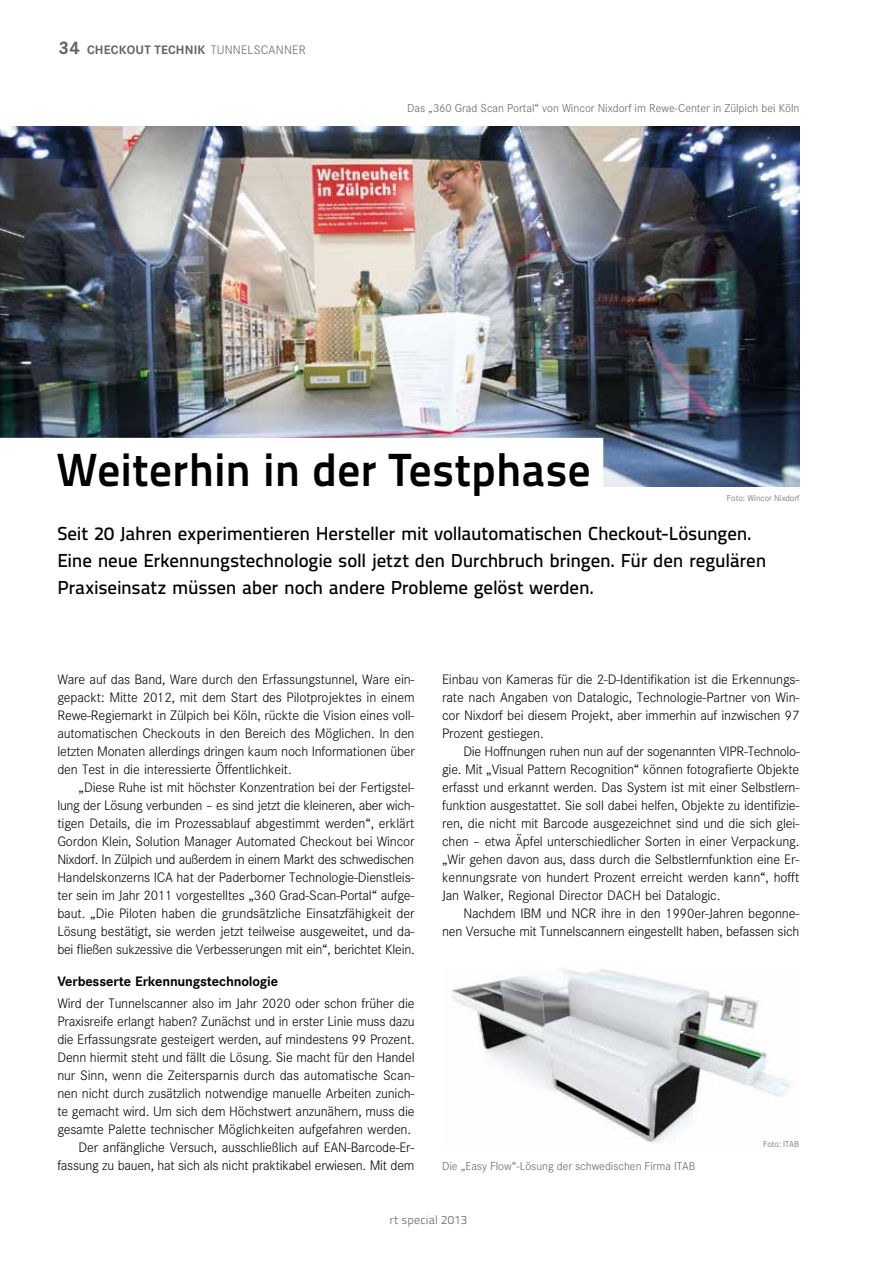
<style>
.page{position:relative;width:893px;height:1263px;background:#fff}
.page>*{position:absolute;margin:0;border:0;box-sizing:border-box;transform-origin:0 0}
.t1{font:46.5px "Titillium Text 25 L 800 wt";letter-spacing:.005em;color:#000}
.t2{font:18.75px/27px "Titillium Text 25 L 600 wt";letter-spacing:-.01em;color:#000}
.t3{font:300 14.25px/18px "Corporate S";letter-spacing:-.015em;color:#000;text-align:justify}
.t4{font:700 14.25px "Corporate S";letter-spacing:-.01em;color:#000}
.t5{font:700 12.75px "Corporate S";letter-spacing:.11em;color:#636362}
.t6{font:300 12px "Corporate S";color:#636362}
.t7{font:12px "Titillium Text 25 L 250 wt";letter-spacing:.015em;color:#636362}
.t8{font:300 9px "Corporate S";color:#636362}
.s1{font-size:18.75px}
.s2{font-weight:300}
</style>
<div class="page">
<img style="left:0;top:126px;width:799px;height:360px">
<div style="left:0;top:438px;width:603px;height:63px;background:#fff"></div>
<img style="left:452px;top:969px;width:338px;height:174px">
<p class="t5" style="left:58px;top:42px;width:249px"><span class="s1">34</span> Checkout Technik <span class="s2">Tunnelscanner</span></p>
<p class="t6" style="left:407px;top:102px;width:394px">Das „360 Grad Scan Portal“ von Wincor N ixdorf im Rewe-Center in Zülpich bei Köln</p>
<h1 class="t1" style="left:56px;top:434px;width:536px">Weiterhin in der Testphase</h1>
<p class="t2" style="left:57px;top:519px;width:710px">Seit 20 Jahren experimentieren Hersteller mit vollautomatischen Checkout-Lösungen.<br>Eine neue Erkennungstechnologie soll jetzt den Durchbruch bringen. Für den regulären<br>Praxiseinsatz müssen aber noch andere Probleme gelöst werden.</p>
<p class="t8" style="left:727px;top:493px;width:74px">Foto: Wincor N ixdorf</p>
<p class="t3" style="left:57px;top:670px;width:359px">Ware auf das Band, Ware durch den Erfassungstunnel, Ware ein&shy;gepackt: Mitte 2012, mit dem Start des Pilotprojektes in einem Rewe-Regiemarkt in Zülpich bei Köln, rückte die Vision eines voll&shy;automatischen Checkouts in den Bereich des Möglichen. In den letzten Monaten allerdings dringen kaum noch Informationen über den Test in die interessierte Öffentlichkeit.</p>
<p class="t3" style="left:57px;top:778px;width:359px;text-indent:21px">„Diese Ruhe ist mit höchster Konzentration bei der Fertigstel&shy;lung der Lösung verbunden – es sind jetzt die kleineren, aber wich&shy;tigen Details, die im Prozessablauf abgestimmt werden“, erklärt Gordon Klein, Solution Manager Automated Checkout bei Wincor N ixdorf. In Zülpich und außerdem in einem Markt des schwedischen Handelskonzerns ICA hat der Paderborner Technologie-Dienstleis&shy;ter sein im Jahr 2011 vorgestelltes „360 Grad-Scan-Portal“ aufge&shy;baut. „Die Piloten haben die grundsätzliche Einsatzfähigkeit der Lösung bestätigt, sie werden jetzt teilweise ausgeweitet, und da&shy;bei fließen sukzessive die Verbesserungen mit ein“, berichtet Klein.</p>
<p class="t4" style="left:57px;top:973px;width:222px">Verbesserte Erkennungstechnologie</p>
<p class="t3" style="left:57px;top:994px;width:359px;text-align:right">Wird der Tunnelscanner also im Jahr 2020 oder schon früher die Praxisreife erlangt haben? Zunächst und in erster Linie muss dazu die Erfassungsrate gesteigert werden, auf mindestens 99 Prozent.<br>Denn hiermit steht und fällt die Lösung. Sie macht für den Handel nur Sinn, wenn die Zeitersparnis durch das automatische Scan&shy;nen nicht durch zusätzlich notwendige manuelle Arbeiten zunich&shy;te gemacht wird. Um sich dem Höchstwert anzunähern, muss die gesamte Palette technischer Möglichkeiten aufgefahren werden.<br>Der anfängliche Versuch, ausschließlich auf EAN-Barcode-Er&shy;fassung zu bauen, hat sich als nicht praktikabel erwiesen. Mit dem</p>
<p class="t3" style="left:442px;top:670px;width:359px">Einbau von Kameras für die 2-D-Identifikation ist die Erkennungs&shy;rate nach Angaben von Datalogic, Technologie-Partner von Win&shy;cor N ixdorf bei diesem Projekt, aber immerhin auf inzwischen 97<br>Prozent gestiegen.</p>
<p class="t3" style="left:463px;top:742px;width:338px">Die Hoffnungen ruhen nun auf der sogenannten VIPR-Technolo-</p>
<p class="t3" style="left:442px;top:760px;width:359px">gie. Mit „Visual Pattern Recognition“ können fotografierte Objekte</p>
<p class="t3" style="left:442px;top:778px;width:359px">erfasst und erkannt werden. Das System ist mit einer Selbstlern-</p>
<p class="t3" style="left:442px;top:796px;width:359px">funktion ausgestattet. Sie soll dabei helfen, Objekte zu identifizie-</p>
<p class="t3" style="left:442px;top:814px;width:359px">ren, die nicht mit Barcode ausgezeichnet sind und die sich glei-</p>
<p class="t3" style="left:442px;top:832px;width:359px">chen – etwa Äpfel unterschiedlicher Sorten in einer Verpackung.</p>
<p class="t3" style="left:442px;top:850px;width:359px">„Wir gehen davon aus, dass durch die Selbstlernfunktion eine Er-</p>
<p class="t3" style="left:442px;top:868px;width:359px">kennungsrate von hundert Prozent erreicht werden kann“, hofft</p>
<p class="t3" style="left:442px;top:886px;width:280px">Jan Walker, Regional Director DACH bei Datalogic.</p>
<p class="t3" style="left:463px;top:904px;width:117px">Nachdem IBM und NCR</p>
<p class="t3" style="left:442px;top:904px;width:359px;text-align:right">ihre in den 1990er-Jahren begonne-<br>nen Versuche mit Tunnelscannern eingestellt haben, befassen sich</p>
<p class="t6" style="left:442px;top:1159px;width:255px">Die „Easy Flow“-Lösung der schwedischen Firma ITAB</p>
<p class="t8" style="left:763px;top:1139px;width:37px">Foto: ITAB</p>
<p class="t7" style="left:390px;top:1211px;width:79px">rt special 2013</p>
</div>
